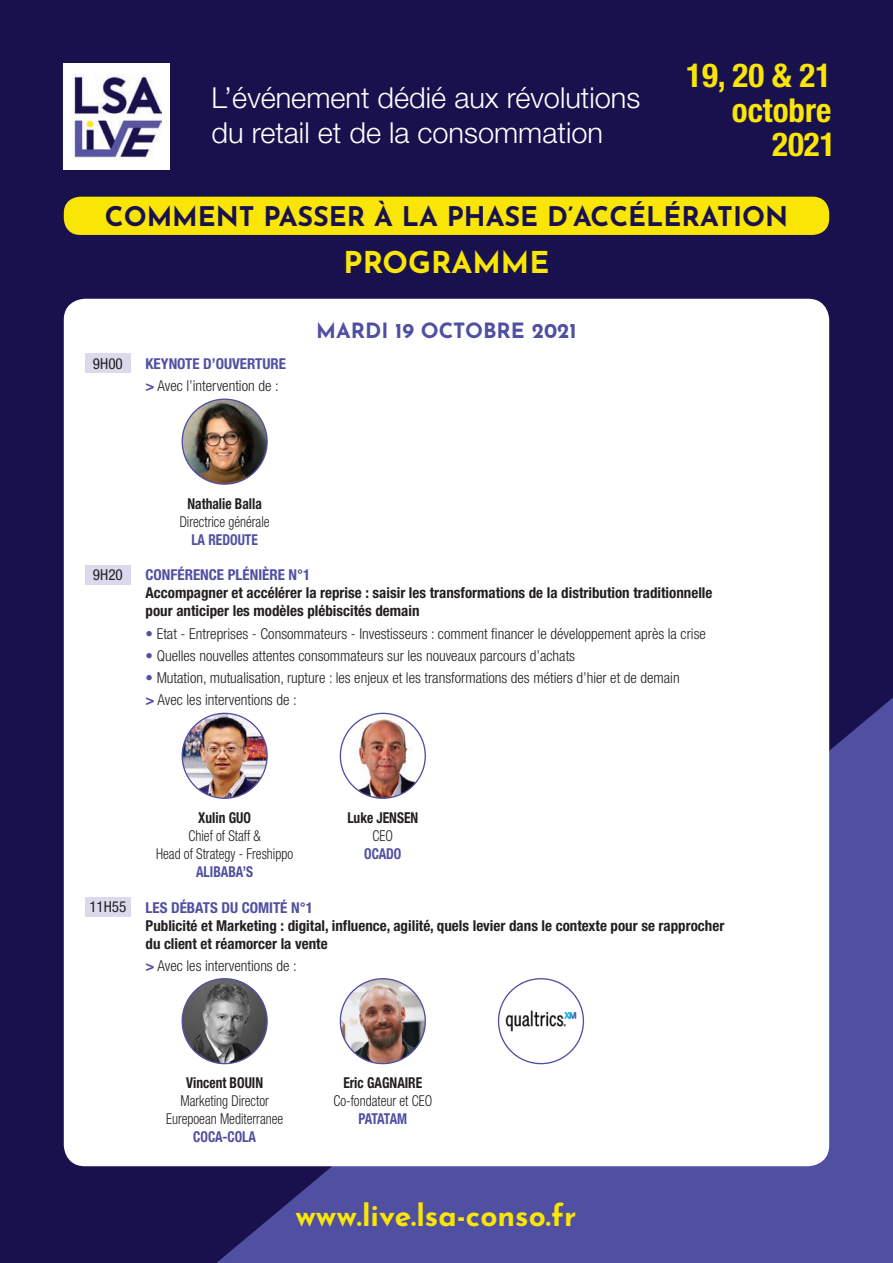
<style>
.page{position:relative;width:893px;height:1263px;background:#19114d}
.page>*{position:absolute;margin:0;border:0;box-sizing:border-box;transform-origin:0 0}
.t1{font:700 condensed 33px/34.5px "Helvetica Neue LT Std";color:#f9e606;text-align:right}
.t2{font:700 30px "Josefin Sans";color:#f9e606}
.t3{font:300 28.95px/34.8px "Helvetica Neue LT Std";color:#fff}
.t4{font:700 27px "Josefin Sans";color:#19114d}
.t5{font:700 21px "Josefin Sans";color:#504fa1}
.t6{font:condensed 15.15px "Helvetica Neue LT Std";color:#231f20}
.t7{font:300 condensed 15px/22.2px "Helvetica Neue LT Std";color:#231f20}
.t8{font:700 condensed 15px/18px "Helvetica Neue LT Std";color:#231f20}
.t9{font:300 condensed 15px/18px "Helvetica Neue LT Std";color:#231f20;text-align:center;scale:.9 1}
.t10{font:700 condensed 15px "Helvetica Neue LT Std";color:#231f20;scale:.9 1}
.t11{font:700 condensed 15px "Helvetica Neue LT Std";color:#504fa1}
.t12{font:700 condensed 15px "Helvetica Neue LT Std";color:#504fa1;scale:.9 1}
.t13{font:700 condensed 15px "Helvetica Neue LT Std";letter-spacing:-.055em;color:#504fa1;scale:.9 1}
.s1{font-weight:700;color:#504fa1}
.s2{font-weight:700;font-stretch:normal;color:#504fa1}
.s3{color:#504fa1}
</style>
<div class="page">
<svg style="left:216px;top:697px;width:677px;height:566px;background:#4c4a9a"></svg>
<div style="left:64px;top:64px;width:106px;height:106px;background:#fff"></div>
<img style="left:72px;top:74px;width:90px;height:84px">
<div style="left:64px;top:197px;width:765px;height:38px;background:#f9e606;border-radius:16px"></div>
<div style="left:64px;top:299px;width:765px;height:867px;background:#fff;border-radius:21px"></div>
<div style="left:85px;top:354px;width:46px;height:19px;background:#dbd9ec"></div>
<img style="left:182px;top:399px;width:85px;height:85px;border-radius:42px">
<div style="left:85px;top:565px;width:46px;height:20px;background:#dbd9ec"></div>
<img style="left:182px;top:713px;width:85px;height:85px;border-radius:42px">
<img style="left:340px;top:713px;width:85px;height:85px;border-radius:42px">
<div style="left:85px;top:897px;width:46px;height:20px;background:#dbd9ec"></div>
<img style="left:182px;top:979px;width:85px;height:84px;border-radius:42px">
<img style="left:340px;top:979px;width:85px;height:84px;border-radius:42px">
<img style="left:505px;top:1010px;width:72px;height:22px">
<h3 class="t3" style="left:212px;top:80px;width:430px">L’événement dédié aux révolutions du retail et de la consommation</h3>
<h1 class="t1" style="left:686px;top:58px;width:151px">19, 20 &amp; 21 octobre<br>2021</h1>
<h3 class="t4" style="left:105px;top:196px;width:685px">COMMENT PASSER À LA PHASE D’ACCÉLÉRATION</h3>
<h2 class="t2" style="left:344px;top:240px;width:207px">PROGRAMME</h2>
<p class="t6" style="left:93px;top:355px;width:31px">9H00</p>
<p class="t7" style="left:146px;top:352px;width:142px"><span class="s1">KEYNOTE D’OUVERTURE </span><span class="s2">&gt;</span> Avec l’intervention de :</p>
<h3 class="t5" style="left:316px;top:315px;width:262px">MARDI 19 OCTOBRE 2021</h3>
<p class="t10" style="left:187px;top:495px;width:84px">Nathalie Balla</p>
<p class="t9" style="left:180px;top:512px;width:101px">Directrice générale</p>
<p class="t12" style="left:191px;top:531px;width:75px">LA REDOUTE</p>
<p class="t6" style="left:93px;top:566px;width:31px">9H20</p>
<p class="t11" style="left:146px;top:566px;width:166px">CONFÉRENCE PLÉNIÈRE N°1</p>
<p class="t8" style="left:146px;top:584px;width:568px">Accompagner et accélérer la reprise : saisir les transformations de la distribution traditionnelle pour anticiper les modèles plébiscités demain</p>
<p class="t7" style="left:146px;top:622px;width:562px"><span class="s3">•</span> Etat - Entreprises - Consommateurs - Investisseurs : comment financer le développement après la crise</p>
<p class="t7" style="left:146px;top:644px;width:431px"><span class="s3">•</span> Quelles nouvelles attentes consommateurs sur les nouveaux parcours d’achats</p>
<p class="t7" style="left:146px;top:667px;width:536px"><span class="s3">•</span> Mutation, mutualisation, rupture : les enjeux et les transformations des métiers d’hier et de demain <span class="s2">&gt;</span> Avec les interventions de :</p>
<p class="t10" style="left:198px;top:809px;width:60px">Xulin GUO</p>
<p class="t9" style="left:156px;top:827px;width:154px">Chief of Staff &amp;<br>Head of Strategy - Freshippo</p>
<p class="t12" style="left:196px;top:863px;width:65px">ALIBABA’S</p>
<p class="t10" style="left:347px;top:809px;width:80px">Luke JENSEN</p>
<p class="t9" style="left:373px;top:827px;width:24px">CEO</p>
<p class="t12" style="left:364px;top:845px;width:43px">OCADO</p>
<p class="t6" style="left:89px;top:898px;width:39px">11H55</p>
<p class="t11" style="left:146px;top:898px;width:169px">LES DÉBATS DU COMITÉ N°1</p>
<p class="t8" style="left:146px;top:916px;width:580px">Publicité et Marketing : digital, influence, agilité, quels levier dans le contexte pour se rapprocher du client et réamorcer la vente</p>
<p class="t7" style="left:146px;top:954px;width:153px"><span class="s2">&gt;</span> Avec les interventions de :</p>
<p class="t10" style="left:186px;top:1074px;width:87px">Vincent BOUIN</p>
<p class="t9" style="left:166px;top:1092px;width:132px">Marketing Director<br>Eurepoean Mediterranee</p>
<p class="t12" style="left:193px;top:1128px;width:71px">COCA-COLA</p>
<p class="t10" style="left:343px;top:1074px;width:89px">Eric GAGNAIRE</p>
<p class="t9" style="left:333px;top:1092px;width:111px">Co-fondateur et CEO</p>
<p class="t13" style="left:358px;top:1110px;width:56px">PATATAM</p>
<h2 class="t2" style="left:295px;top:1193px;width:282px">www.live.lsa-conso.fr</h2>
</div>
